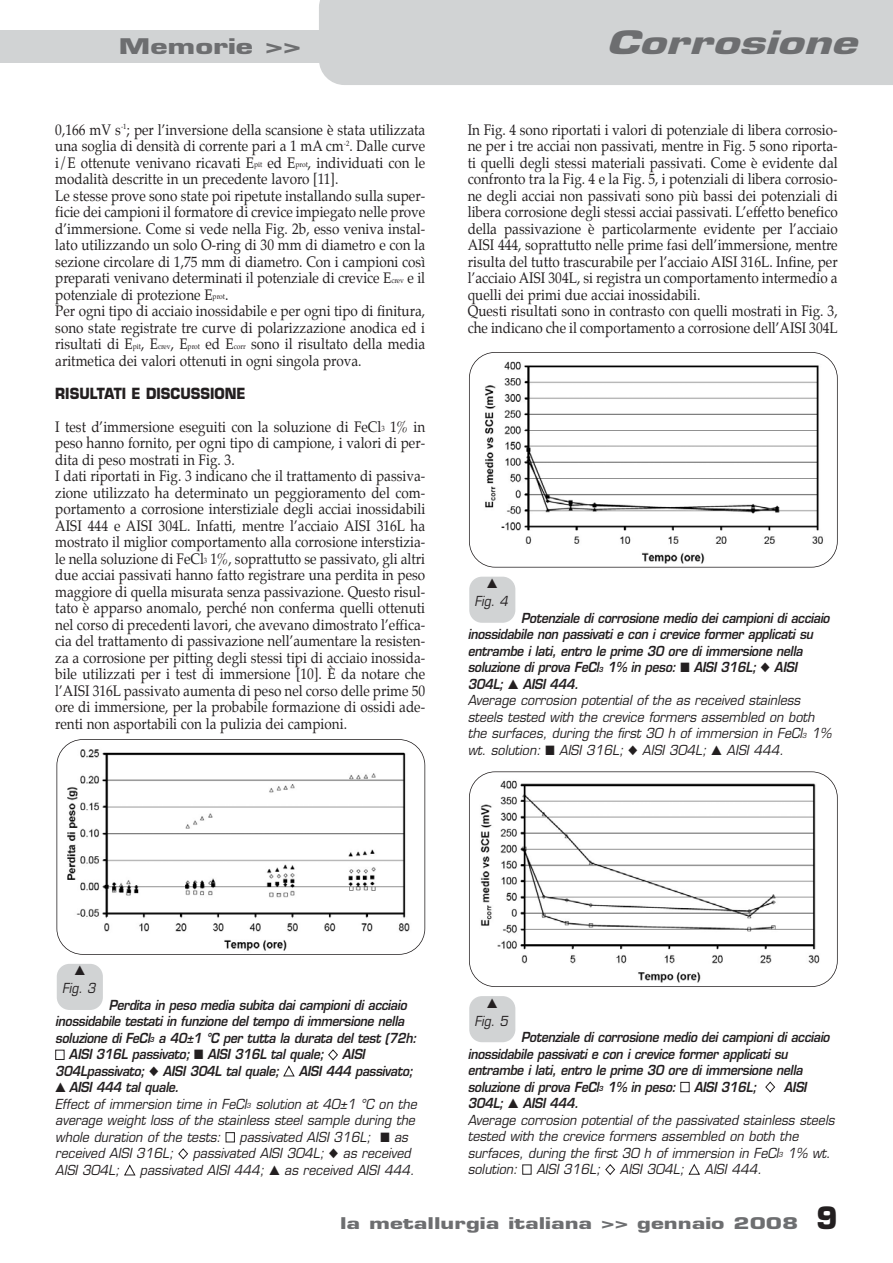
<style>
.page{position:relative;width:893px;height:1263px;background:#fff}
.page>*{position:absolute;margin:0;border:0;box-sizing:border-box;transform-origin:0 0}
.t1{font:italic 700 31.5px "Eurostile";color:#6d6e70;scale:1.43 1}
.t2{font:700 21px "Eurostile";color:#6d6e70;scale:1.43 1}
.t3{font:700 15.75px "Eurostile";color:#6d6e70;scale:1.43 1}
.t4{font:15px/16.5px "Palatino";color:#231f20;scale:.9 1}
.t5{font:700 15px "Eurostile";color:#231f20;scale:.9 1}
.t6{font:italic 600 13.5px/16.5px "Eurostile";letter-spacing:-.02em;color:#231f20;scale:.9 1}
.t7{font:italic 13.5px/16.5px "Eurostile";color:#231f20;scale:.93 1}
.t8{font:italic 13.5px/18px "Eurostile";color:#231f20;text-align:center;scale:.9 1}
.s1{font-size:7.5px}
.s2{font-size:6.75px}
.s3{font-weight:400}
.s4{font-weight:400;font-size:6.75px}
.s5{color:#fff}
.s6{font-weight:600}
.s7{font-size:30px;color:#231f20}
</style>
<div class="page">
<div style="left:319px;top:0;width:574px;height:85px;background:#d1d3d4"></div>
<div style="left:0;top:30px;width:383px;height:32px;background:#d1d3d4"></div>
<img style="left:61px;top:746px;width:353px;height:208px">
<div style="left:56px;top:739px;width:369px;height:216px;border:2px solid #231f20;border-radius:26px"></div>
<div style="left:57px;top:964px;width:46px;height:46px;background:#d1d3d4;border-radius:13px"></div>
<img style="left:470px;top:357px;width:354px;height:207px">
<div style="left:469px;top:352px;width:369px;height:215px;border:2px solid #231f20;border-radius:26px"></div>
<div style="left:469px;top:577px;width:46px;height:46px;background:#d1d3d4;border-radius:13px"></div>
<img style="left:470px;top:776px;width:350px;height:206px">
<div style="left:469px;top:771px;width:369px;height:216px;border:2px solid #231f20;border-radius:26px"></div>
<div style="left:469px;top:996px;width:46px;height:46px;background:#d1d3d4;border-radius:13px"></div>
<p class="t2" style="left:119px;top:39px;width:129px">Memorie &gt;&gt;</p>
<p class="t4" style="left:55px;top:122px;width:413px">0,166 mV s<sup>-1</sup>; per l’inversione della scansione è stata utilizzata una soglia di densità di corrente pari a 1 mA cm<sup>-2</sup>. Dalle curve i/E ottenute venivano ricavati E<span class="s1">pit</span> ed E<span class="s1">prot</span>, individuati con le modalità descritte in un precedente lavoro [11].<br>Le stesse prove sono state poi ripetute installando sulla super&shy;ficie dei campioni il formatore di crevice impiegato nelle prove d’immersione. Come si vede nella Fig. 2b, esso veniva instal&shy;lato utilizzando un solo O-ring di 30 mm di diametro e con la sezione circolare di 1,75 mm di diametro. Con i campioni così preparati venivano determinati il potenziale di crevice E<span class="s1">crev</span> e il potenziale di protezione E<span class="s1">prot</span>.<br>Per ogni tipo di acciaio inossidabile e per ogni tipo di finitura, sono state registrate tre curve di polarizzazione anodica ed i risultati di E<span class="s1">pit</span>, E<span class="s1">crev</span>, E<span class="s1">prot</span> ed E<span class="s1">corr</span> sono il risultato della media aritmetica dei valori ottenuti in ogni singola prova.</p>
<p class="t5" style="left:55px;top:387px;width:213px">RISULTATI E DISCUSSIONE</p>
<p class="t4" style="left:55px;top:419px;width:413px">I test d’immersione eseguiti con la soluzione di FeCl<span class="s1">3</span> 1% in peso hanno fornito, per ogni tipo di campione, i valori di per&shy;dita di peso mostrati in Fig. 3.<br>I dati riportati in Fig. 3 indicano che il trattamento di passiva&shy;zione utilizzato ha determinato un peggioramento del com&shy;portamento a corrosione interstiziale degli acciai inossidabili AISI 444 e AISI 304L. Infatti, mentre l’acciaio AISI 316L ha mostrato il miglior comportamento alla corrosione interstizia&shy;le nella soluzione di FeCl<span class="s1">3</span> 1%, soprattutto se passivato, gli altri due acciai passivati hanno fatto registrare una perdita in peso maggiore di quella misurata senza passivazione. Questo risul&shy;tato è apparso anomalo, perché non conferma quelli ottenuti nel corso di precedenti lavori, che avevano dimostrato l’effica&shy;cia del trattamento di passivazione nell’aumentare la resisten&shy;za a corrosione per pitting degli stessi tipi di acciaio inossida&shy;bile utilizzati per i test di immersione [10]. È da notare che l’AISI 316L passivato aumenta di peso nel corso delle prime 50 ore di immersione, per la probabile formazione di ossidi ade&shy;renti non asportabili con la pulizia dei campioni.</p>
<p class="t1" style="left:606px;top:31px;width:183px">Corrosione</p>
<p class="t4" style="left:468px;top:122px;width:413px">In Fig. 4 sono riportati i valori di potenziale di libera corrosio&shy;ne per i tre acciai non passivati, mentre in Fig. 5 sono riporta&shy;ti quelli degli stessi materiali passivati. Come è evidente dal confronto tra la Fig. 4 e la Fig. 5, i potenziali di libera corrosio&shy;ne degli acciai non passivati sono più bassi dei potenziali di libera corrosione degli stessi acciai passivati. L’effetto benefico della passivazione è particolarmente evidente per l’acciaio AISI 444, soprattutto nelle prime fasi dell’immersione, mentre risulta del tutto trascurabile per l’acciaio AISI 316L. Infine, per l’acciaio AISI 304L, si registra un comportamento intermedio a quelli dei primi due acciai inossidabili.<br>Questi risultati sono in contrasto con quelli mostrati in Fig. 3, che indicano che il comportamento a corrosione dell’AISI 304L</p>
<p class="t8" style="left:474px;top:576px;width:41px">▲<br>Fig. 4</p>
<p class="t6" style="left:468px;top:611px;width:408px;text-indent:53px">Potenziale di corrosione medio dei campioni di acciaio inossidabile non passivati e con i crevice former applicati su entrambe i lati, entro le prime 30 ore di immersione nella soluzione di prova FeCl<span class="s2">3</span> 1% in peso: ■ AISI 316L; ◆ AISI 304L; ▲ AISI 444.<br><span class="s3">Average corrosion potential of the as received stainless steels tested with the crevice formers assembled on both the surfaces, during the first 30 h of immersion in FeCl</span><span class="s4">3</span> <span class="s3">1% wt. solution:</span> ■ <span class="s3">AISI 316L;</span> ◆ <span class="s3">AISI 304L;</span> ▲ <span class="s3">AISI 444.</span></p>
<p class="t8" style="left:62px;top:963px;width:41px">▲<br>Fig. 3</p>
<p class="t6" style="left:55px;top:998px;width:406px;text-indent:53px">Perdita in peso media subita dai campioni di acciaio inossidabile testati in funzione del tempo di immersione nella soluzione di FeCl<span class="s2">3</span> a 40±1 °C per tutta la durata del test (72h:</p>
<p class="t6" style="left:55px;top:1048px;width:402px"><span class="s5">■</span> AISI 316L passivato; ■ AISI 316L tal quale; <span class="s5">◆</span> AISI<br>304Lpassivato; ◆ AISI 304L tal quale; <span class="s5">▲</span> AISI 444 passivato;</p>
<p class="t7" style="left:55px;top:1081px;width:393px">▲ <span class="s6">AISI 444 tal quale.<br></span>Effect of immersion time in FeCl<span class="s2">3</span> solution at 40±1 °C on the average weight loss of the stainless steel sample during the whole duration of the tests: <span class="s5">■</span> passivated AISI 316L; ■ as received AISI 316L; <span class="s5">◆</span> passivated AISI 304L; ◆ as received AISI 304L; <span class="s5">▲</span> passivated AISI 444; ▲ as received AISI 444.</p>
<p class="t8" style="left:474px;top:995px;width:41px">▲<br>Fig. 5</p>
<p class="t6" style="left:468px;top:1030px;width:412px;text-indent:53px">Potenziale di corrosione medio dei campioni di acciaio inossidabile passivati e con i crevice former applicati su entrambe i lati, entro le prime 30 ore di immersione nella soluzione di prova FeCl<span class="s2">3</span> 1% in peso: <span class="s5">■</span> AISI 316L; <span class="s5">◆</span> AISI 304L; ▲ AISI 444.<br><span class="s3">Average corrosion potential of the passivated stainless steels tested with the crevice formers assembled on both the surfaces, during the first 30 h of immersion in FeCl</span><span class="s4">3</span> <span class="s3">1% wt. solution:</span> <span class="s5">■</span> <span class="s3">AISI 316L;</span> <span class="s5">◆</span> <span class="s3">AISI 304L;</span> <span class="s5">▲</span> <span class="s3">AISI 444.</span></p>
<p class="t3" style="left:340px;top:1217px;width:349px">la metallurgia italiana &gt;&gt; gennaio 2008 <span class="s7">9</span></p>
</div>
